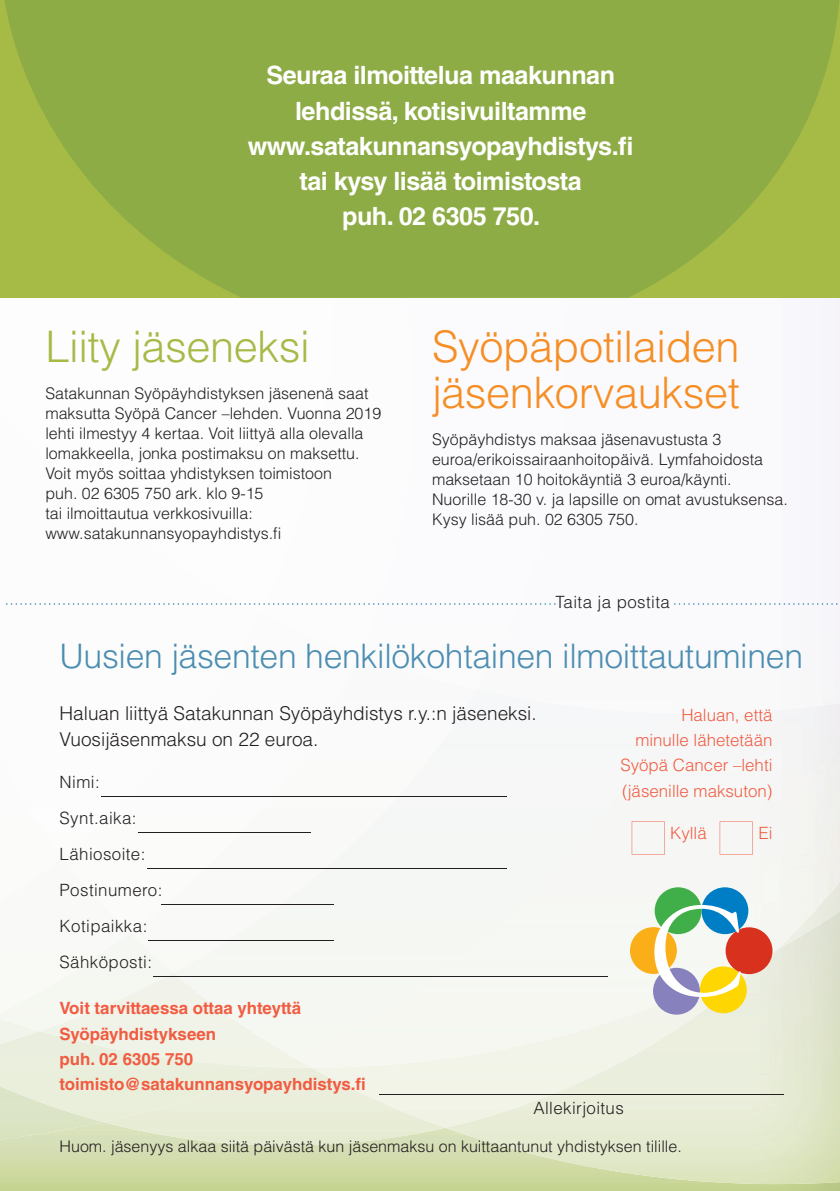
<style>
.page{position:relative;width:840px;height:1191px;background:#fff}
.page>*{position:absolute;margin:0;border:0;box-sizing:border-box;transform-origin:0 0}
.t1{font:300 43.4px/46px "Helvetica LT Std";letter-spacing:-.01em;color:#f68e26}
.t2{font:300 43.4px "Helvetica LT Std";letter-spacing:-.01em;color:#a6ba46}
.t3{font:300 33.8px "Helvetica LT Std";letter-spacing:-.01em;color:#4c8eb1}
.t4{font:700 25.2px/35.2px "Helvetica LT Std";letter-spacing:-.02em;color:#fff;text-align:center}
.t5{font:300 19px/25.4px "Helvetica LT Std";color:#231f20}
.t6{font:700 16.8px/25.4px "Helvetica LT Std";color:#f15c42}
.t7{font:300 16.8px/36px "Helvetica LT Std";letter-spacing:.025em;color:#231f20}
.t8{font:300 16.8px/25.4px "Helvetica LT Std";color:#f15c42;text-align:right}
.t9{font:300 16px/20px "Helvetica LT Std";color:#231f20}
</style>
<div class="page">
<img style="left:103px;top:1067px;width:342px;height:78px">
<img style="left:445px;top:1067px;width:394px;height:117px">
<img style="left:311px;top:1067px;width:464px;height:60px">
<img style="left:294px;top:713px;width:545px;height:354px">
<div style="left:0;top:1122px;width:103px;height:17px;background:#dae3bf"></div>
<img style="left:0;top:1044px;width:273px;height:78px">
<img style="left:40px;top:1031px;width:254px;height:36px">
<img style="left:173px;top:713px;width:493px;height:345px">
<img style="left:0;top:1031px;width:40px;height:13px">
<div style="left:130px;top:713px;width:346px;height:259px;background:#f5f7f4"></div>
<div style="left:0;top:933px;width:130px;height:80px;background:#f9faf6"></div>
<img style="left:130px;top:713px;width:228px;height:220px">
<img style="left:130px;top:713px;width:130px;height:144px">
<svg style="left:4px;top:0;width:834px;height:298px;background:#91ae45"></svg>
<hr style="left:0;top:0;width:1px;height:298px;background:#f68e26">
<hr style="left:378px;top:1093px;width:405px;height:1px;background:#231f20">
<hr style="left:101px;top:796px;width:405px;height:1px;background:#231f20">
<hr style="left:138px;top:832px;width:172px;height:1px;background:#231f20">
<hr style="left:147px;top:868px;width:359px;height:1px;background:#231f20">
<hr style="left:161px;top:904px;width:172px;height:1px;background:#231f20">
<hr style="left:148px;top:940px;width:185px;height:1px;background:#231f20">
<hr style="left:153px;top:976px;width:454px;height:1px;background:#231f20">
<div style="left:699px;top:966px;width:47px;height:47px;background:#fed702;border-radius:50%"></div>
<div style="left:725px;top:927px;width:47px;height:47px;background:#d8321e;border-radius:50%"></div>
<div style="left:701px;top:887px;width:47px;height:47px;background:#007ec5;border-radius:50%"></div>
<div style="left:654px;top:887px;width:47px;height:47px;background:#40ae49;border-radius:50%"></div>
<div style="left:629px;top:927px;width:47px;height:47px;background:#faaf18;border-radius:50%"></div>
<div style="left:652px;top:967px;width:47px;height:47px;background:#8781bd;border-radius:50%"></div>
<svg style="left:654px;top:905px;width:86px;height:92px"></svg>
<svg style="left:631px;top:821px;width:33px;height:33px"></svg>
<svg style="left:719px;top:821px;width:33px;height:33px"></svg>
<svg style="left:6px;top:603px;width:549px;height:2px"></svg>
<svg style="left:673px;top:603px;width:166px;height:2px"></svg>
<h3 class="t4" style="left:247px;top:58px;width:387px">Seuraa ilmoittelua maakunnan lehdissä, kotisivuiltamme www.satakunnansyopayhdistys.fi tai kysy lisää toimistosta<br>puh. 02 6305 750.</h3>
<h1 class="t2" style="left:45px;top:320px;width:266px">Liity jäseneksi</h1>
<p class="t9" style="left:45px;top:383px;width:337px">Satakunnan Syöpäyhdistyksen jäsenenä saat maksutta Syöpä Cancer –lehden. Vuonna 2019 lehti ilmestyy 4 kertaa. Voit liittyä alla olevalla lomakkeella, jonka postimaksu on maksettu.<br>Voit myös soittaa yhdistyksen toimistoon<br>puh. 02 6305 750 ark. klo 9-15<br>tai ilmoittautua verkkosivuilla: www.satakunnansyopayhdistys.fi</p>
<h1 class="t1" style="left:432px;top:323px;width:309px">Syöpäpotilaiden jäsenkorvaukset</h1>
<p class="t9" style="left:432px;top:429px;width:357px">Syöpäyhdistys maksaa jäsenavustusta 3 euroa/erikoissairaanhoitopäivä. Lymfahoidosta maksetaan 10 hoitokäyntiä 3 euroa/käynti.<br>Nuorille 18-30 v. ja lapsille on omat avustuksensa.<br>Kysy lisää puh. 02 6305 750.</p>
<p class="t7" style="left:555px;top:584px;width:116px">Taita ja postita</p>
<h2 class="t3" style="left:60px;top:634px;width:744px">Uusien jäsenten henkilökohtainen ilmoittautuminen</h2>
<p class="t5" style="left:60px;top:700px;width:478px">Haluan liittyä Satakunnan Syöpäyhdistys r.y.:n jäseneksi.<br>Vuosijäsenmaksu on 22 euroa.</p>
<p class="t7" style="left:60px;top:763px;width:104px">Nimi:<br>Synt.aika:<br>Lähiosoite:<br>Postinumero:<br>Kotipaikka:<br>Sähköposti:</p>
<p class="t6" style="left:60px;top:995px;width:308px">Voit tarvittaessa ottaa yhteyttä<br>Syöpäyhdistykseen<br>puh. 02 6305 750 toimisto@satakunnansyopayhdistys.fi</p>
<p class="t7" style="left:533px;top:1089px;width:92px">Allekirjoitus</p>
<p class="t8" style="left:620px;top:702px;width:153px">Haluan, että<br>minulle lähetetään<br>Syöpä Cancer –lehti (jäsenille maksuton)</p>
<p class="t8" style="left:669px;top:820px;width:38px">Kyllä</p>
<p class="t8" style="left:758px;top:820px;width:16px">Ei</p>
<p class="t9" style="left:60px;top:1136px;width:623px">Huom. jäsenyys alkaa siitä päivästä kun jäsenmaksu on kuittaantunut yhdistyksen tilille.</p>
</div>
